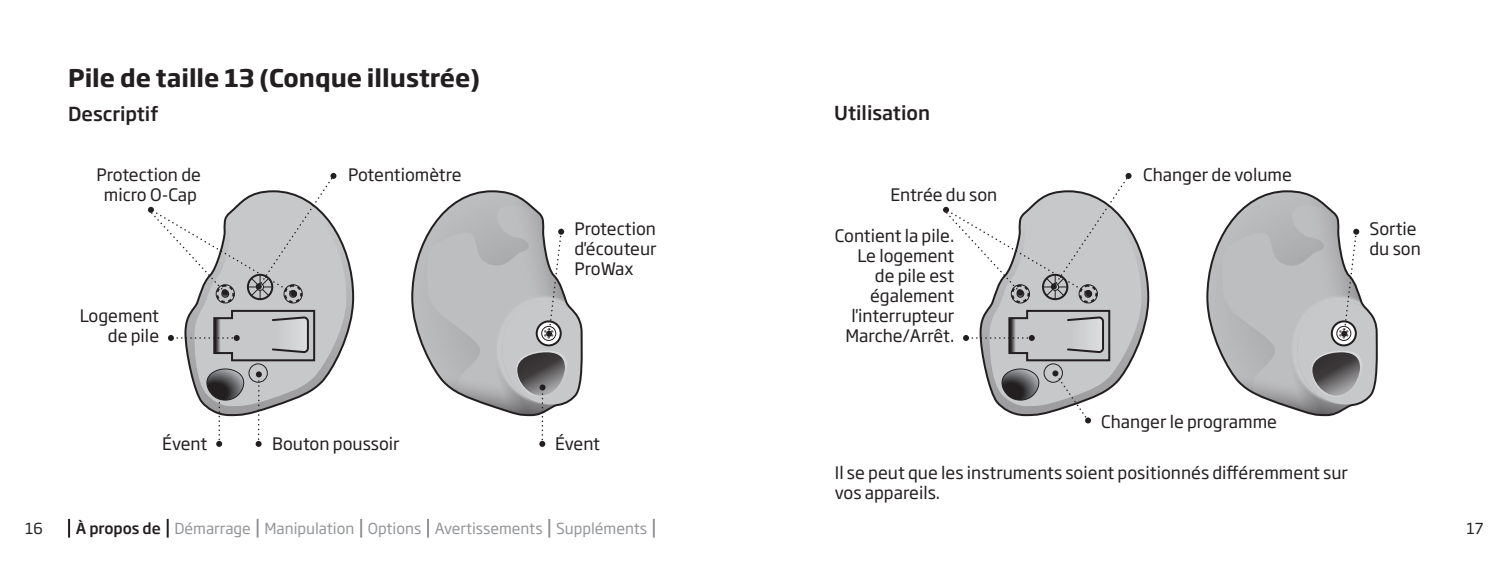
<style>
.page{position:relative;width:1509px;height:562px;background:#fff}
.page>*{position:absolute;margin:0;border:0;box-sizing:border-box;transform-origin:0 0}
.t1{font:700 24px "Soho Gothic Pro";color:#231f20}
.t2{font:500 19px "Soho Gothic Pro";color:#231f20}
.t3{font:17px/20px "Soho Gothic Pro";color:#231f20;text-align:right}
.t4{font:15px "Soho Gothic Pro";color:#939598}
.t5{font:15px "Soho Gothic Pro";color:#231f20}
.s1{font-weight:500;color:#231f20}
</style>
<div class="page">
<svg style="left:411px;top:190px;width:171px;height:214px"></svg>
<svg style="left:1206px;top:190px;width:171px;height:226px"></svg>
<svg style="left:1207px;top:191px;width:155px;height:206px"></svg>
<svg style="left:412px;top:191px;width:155px;height:255px"></svg>
<svg style="left:148px;top:173px;width:205px;height:273px"></svg>
<svg style="left:943px;top:173px;width:205px;height:250px"></svg>
<svg style="left:68px;top:518px;width:2px;height:19px"></svg>
<svg style="left:167px;top:518px;width:2px;height:19px"></svg>
<svg style="left:256px;top:518px;width:2px;height:19px"></svg>
<svg style="left:360px;top:518px;width:2px;height:19px"></svg>
<svg style="left:427px;top:518px;width:2px;height:19px"></svg>
<svg style="left:548px;top:518px;width:2px;height:19px"></svg>
<svg style="left:652px;top:518px;width:2px;height:19px"></svg>
<h1 class="t1" style="left:68px;top:59px;width:413px">Pile de taille 13 (Conque illustrée)</h1>
<p class="t2" style="left:68px;top:99px;width:92px">Descriptif</p>
<p class="t2" style="left:834px;top:98px;width:97px">Utilisation</p>
<p class="t3" style="left:96px;top:163px;width:106px;text-align:center">Protection de micro O-Cap</p>
<p class="t3" style="left:80px;top:305px;width:81px">Logement de pile</p>
<p class="t3" style="left:348px;top:163px;width:115px">Potentiomètre</p>
<p class="t3" style="left:1143px;top:163px;width:150px">Changer de volume</p>
<p class="t3" style="left:890px;top:183px;width:108px">Entrée du son</p>
<p class="t3" style="left:574px;top:217px;width:84px;text-align:justify">Protection d'écouteur ProWax</p>
<p class="t3" style="left:1369px;top:217px;width:53px;text-align:left">Sortie du son</p>
<p class="t3" style="left:834px;top:225px;width:121px">Contient la pile.<br>Le logement de pile est également l'interrupteur<br>Marche/Arrêt.</p>
<p class="t3" style="left:1101px;top:410px;width:177px">Changer le programme</p>
<p class="t3" style="left:162px;top:433px;width:46px">Évent</p>
<p class="t3" style="left:272px;top:433px;width:129px">Bouton poussoir</p>
<p class="t3" style="left:555px;top:433px;width:46px">Évent</p>
<p class="t3" style="left:834px;top:462px;width:514px;text-align:left">Il se peut que les instruments soient positionnés différemment sur vos appareils.</p>
<p class="t4" style="left:76px;top:516px;width:572px"><span class="s1">À propos de</span> Démarrage Manipulation Options Avertissements Suppléments</p>
<p class="t5" style="left:25px;top:516px;width:19px">16</p>
<p class="t5" style="left:1466px;top:516px;width:18px">17</p>
</div>
